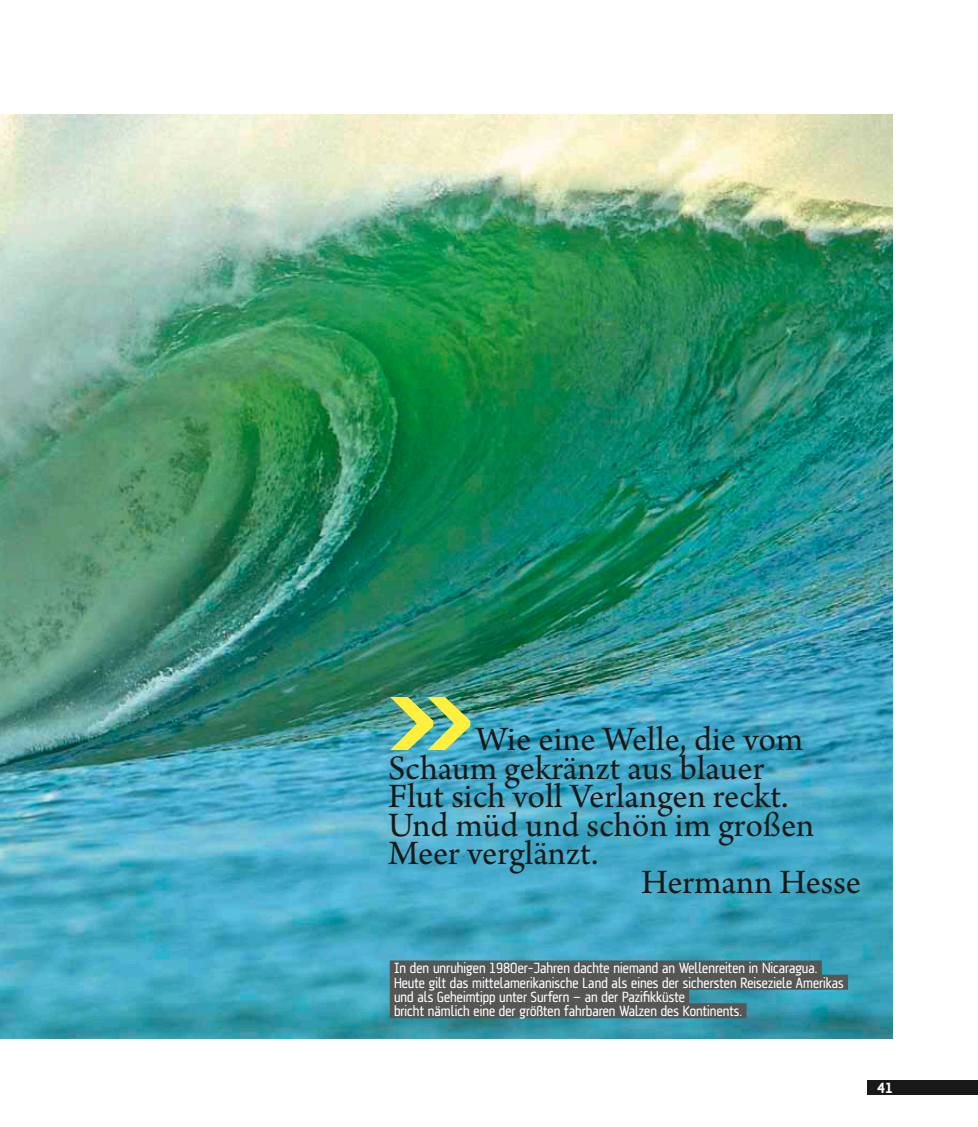
<style>
.page{position:relative;width:978px;height:1127px;background:#fff}
.page>*{position:absolute;margin:0;border:0;box-sizing:border-box;transform-origin:0 0}
.t1{font:700 108px "AF Klampenborg";color:#fff03f}
.t2{font:36px "Arno Pro";color:#1a1918}
.t3{font:15px/14.2px "AF Klampenborg";color:#fff}
.t4{font:700 15px "AF Klampenborg";color:#fff}
</style>
<div class="page">
<div style="left:867px;top:1080px;width:111px;height:15px;background:#1a1918"></div>
<img style="left:0;top:115px;width:893px;height:924px">
<div style="left:390px;top:960px;width:432px;height:15px;background:#565655"></div>
<div style="left:390px;top:975px;width:458px;height:15px;background:#565655"></div>
<div style="left:390px;top:989px;width:299px;height:15px;background:#565655"></div>
<div style="left:390px;top:1003px;width:357px;height:15px;background:#565655"></div>
<h1 class="t1" style="left:385px;top:651px;width:92px">»</h1>
<h2 class="t2" style="left:476px;top:719px;width:329px">Wie eine Welle, die vom</h2>
<h2 class="t2" style="left:388px;top:747px;width:378px">Schaum gekränzt aus blauer</h2>
<h2 class="t2" style="left:388px;top:776px;width:402px">Flut sich voll Verlangen reckt.</h2>
<h2 class="t2" style="left:388px;top:804px;width:428px">Und müd und schön im großen</h2>
<h2 class="t2" style="left:388px;top:833px;width:212px">Meer verglänzt.</h2>
<h2 class="t2" style="left:641px;top:861px;width:221px">Hermann Hesse</h2>
<p class="t3" style="left:394px;top:961px;width:451px">In den unruhigen 1980er-Jahren dachte niemand an Wellenreiten in Nicaragua.<br>Heute gilt das mittelamerikanische Land als eines der sichersten Reiseziele Amerikas und als Geheimtipp unter Surfern — an der Pazifikküste<br>bricht nämlich eine der größten fahrbaren Walzen des Kontinents.</p>
<p class="t4" style="left:877px;top:1079px;width:18px">41</p>
</div>
